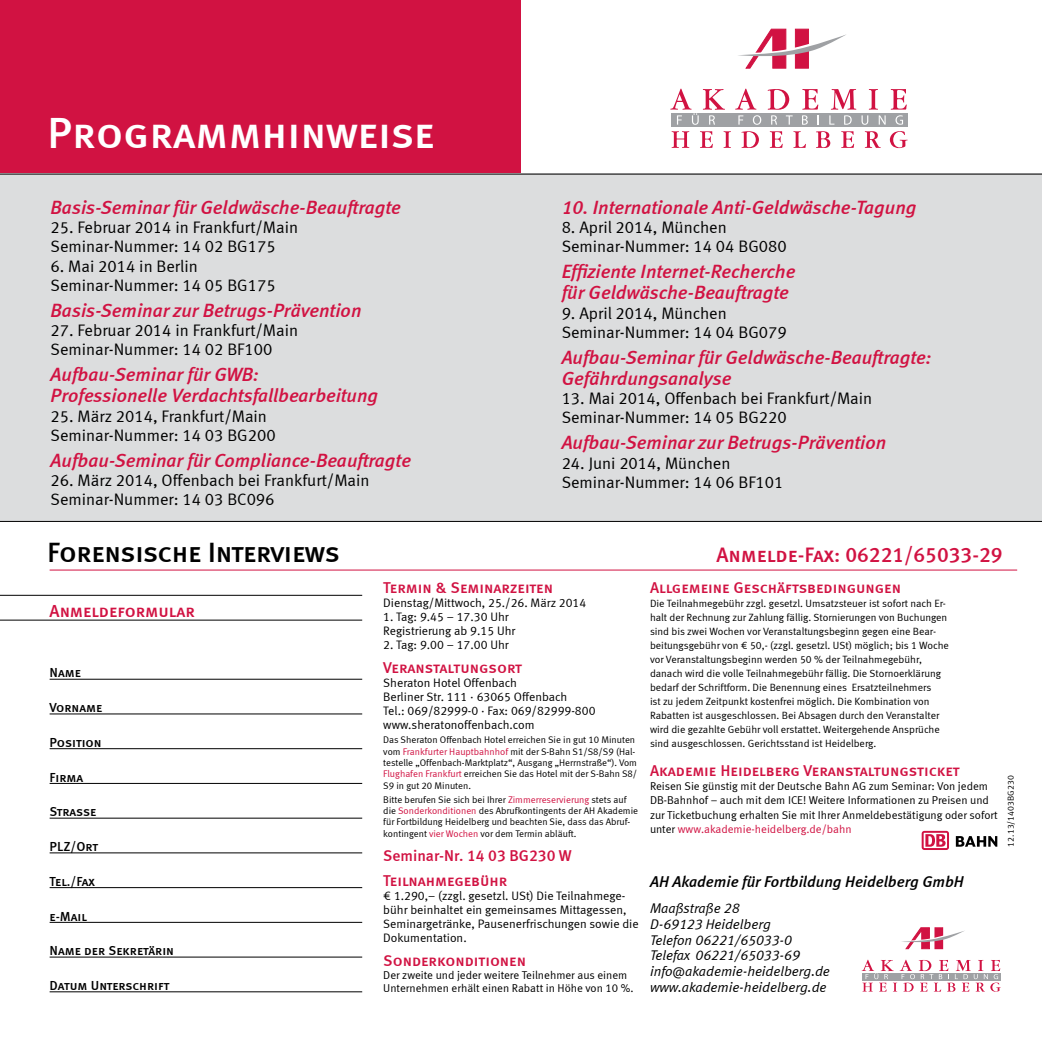
<style>
.page{position:relative;width:1042px;height:1042px;background:#fff}
.page>*{position:absolute;margin:0;border:0;box-sizing:border-box;transform-origin:0 0}
.t1{font:43.75px "Meta Medium LF Caps";letter-spacing:-.005em;color:#fff}
.t2{font:28px "Meta Medium LF Caps";letter-spacing:-.02em;color:#000}
.t3{font:21px "Meta Medium LF Caps";color:#d11242}
.t4{font:italic 19.25px/21px "Meta Medium LF";color:#d11242}
.t5{font:17.5px "Meta Medium LF Caps";color:#d11242}
.t6{font:16.62px/19.2px "Meta Normal LF";color:#000}
.t7{font:15.75px "Meta Medium LF Caps";color:#d11242}
.t8{font:italic 15.75px "Meta Medium LF";color:#000}
.t9{font:15.75px "Meta Medium LF";color:#d11242}
.t10{font:italic 14px/15.8px "Meta Normal LF";color:#000}
.t11{font:13.12px "Meta Medium LF Caps";color:#000}
.t12{font:12.25px/14px "Meta Normal LF";color:#000}
.t13{font:11.38px/14px "Meta Normal LF";color:#000}
.t14{font:10.5px/14px "Meta Normal LF";color:#000}
.t15{font:9.62px/11.4px "Meta Normal LF";color:#000}
.t16{font:8.75px "Meta Normal LF";color:#000}
.s1{color:#d11242}
</style>
<div class="page">
<div style="left:0;top:0;width:521px;height:174px;background:#d11242"></div>
<div style="left:0;top:174px;width:1042px;height:347px;background:#dcddde"></div>
<svg style="left:738px;top:29px;width:108px;height:39px"></svg>
<svg style="left:671px;top:131px;width:18px;height:17px"></svg>
<svg style="left:700px;top:131px;width:13px;height:17px"></svg>
<svg style="left:723px;top:131px;width:8px;height:17px"></svg>
<svg style="left:741px;top:131px;width:18px;height:17px"></svg>
<svg style="left:770px;top:131px;width:13px;height:17px"></svg>
<svg style="left:793px;top:131px;width:13px;height:17px"></svg>
<svg style="left:816px;top:131px;width:14px;height:17px"></svg>
<svg style="left:841px;top:131px;width:13px;height:17px"></svg>
<svg style="left:865px;top:131px;width:16px;height:17px"></svg>
<svg style="left:890px;top:131px;width:17px;height:17px"></svg>
<div style="left:672px;top:113px;width:236px;height:14px;background:#9fa1a4"></div>
<svg style="left:670px;top:89px;width:55px;height:36px"></svg>
<svg style="left:735px;top:89px;width:26px;height:36px"></svg>
<svg style="left:767px;top:89px;width:25px;height:36px"></svg>
<svg style="left:802px;top:89px;width:17px;height:36px"></svg>
<svg style="left:829px;top:89px;width:56px;height:36px"></svg>
<svg style="left:891px;top:89px;width:16px;height:36px"></svg>
<hr style="left:0;top:521px;width:1042px;height:1px;background:#000">
<hr style="left:0;top:174px;width:1042px;height:1px;background:#000">
<hr style="left:50px;top:569px;width:967px;height:1px;background:#d11242">
<hr style="left:0;top:595px;width:362px;height:1px;background:#000">
<hr style="left:0;top:620px;width:362px;height:1px;background:#000">
<hr style="left:50px;top:679px;width:312px;height:1px;background:#000">
<hr style="left:50px;top:713px;width:312px;height:1px;background:#000">
<hr style="left:50px;top:748px;width:312px;height:1px;background:#000">
<hr style="left:50px;top:783px;width:312px;height:1px;background:#000">
<hr style="left:50px;top:818px;width:312px;height:1px;background:#000">
<hr style="left:50px;top:852px;width:312px;height:1px;background:#000">
<hr style="left:50px;top:887px;width:312px;height:1px;background:#000">
<hr style="left:50px;top:922px;width:312px;height:1px;background:#000">
<hr style="left:50px;top:956px;width:312px;height:1px;background:#000">
<hr style="left:50px;top:991px;width:312px;height:1px;background:#000">
<svg style="left:902px;top:927px;width:63px;height:22px"></svg>
<svg style="left:861px;top:959px;width:140px;height:32px"></svg>
<svg style="left:921px;top:831px;width:28px;height:19px"></svg>
<svg style="left:923px;top:833px;width:24px;height:15px"></svg>
<svg style="left:925px;top:834px;width:20px;height:12px"></svg>
<svg style="left:956px;top:836px;width:41px;height:10px"></svg>
<h1 class="t1" style="left:47px;top:107px;width:389px">Programmhinweise</h1>
<h3 class="t4" style="left:51px;top:196px;width:352px">Basis-Seminar für Geldwäsche-Beauftragte</h3>
<h3 class="t6" style="left:51px;top:218px;width:249px">25. Februar 2014 in Frankfurt/Main<br>Seminar-Nummer: 14 02 BG175</h3>
<h3 class="t6" style="left:51px;top:256px;width:227px">6. Mai 2014 in Berlin<br>Seminar-Nummer: 14 05 BG175</h3>
<h3 class="t4" style="left:51px;top:299px;width:312px">Basis-Seminar zur Betrugs-Prävention</h3>
<h3 class="t6" style="left:51px;top:321px;width:249px">27. Februar 2014 in Frankfurt/Main<br>Seminar-Nummer: 14 02 BF100</h3>
<h3 class="t4" style="left:51px;top:364px;width:329px">Aufbau-Seminar für GWB:<br>Professionelle Verdachtsfallbearbeitung</h3>
<h3 class="t6" style="left:51px;top:406px;width:227px">25. März 2014, Frankfurt/Main<br>Seminar-Nummer: 14 03 BG200</h3>
<h3 class="t4" style="left:51px;top:449px;width:362px">Aufbau-Seminar für Compliance-Beauftragte</h3>
<h3 class="t6" style="left:51px;top:470px;width:320px">26. März 2014, Offenbach bei Frankfurt/Main<br>Seminar-Nummer: 14 03 BC096</h3>
<h2 class="t2" style="left:47px;top:535px;width:294px">Forensische Interviews</h2>
<h3 class="t4" style="left:562px;top:196px;width:356px">10. Internationale Anti-Geldwäsche-Tagung</h3>
<h3 class="t6" style="left:562px;top:218px;width:227px">8. April 2014, München<br>Seminar-Nummer: 14 04 BG080</h3>
<h3 class="t4" style="left:562px;top:261px;width:235px">Effiziente Internet-Recherche für Geldwäsche-Beauftragte</h3>
<h3 class="t6" style="left:562px;top:303px;width:227px">9. April 2014, München<br>Seminar-Nummer: 14 04 BG079</h3>
<h3 class="t4" style="left:562px;top:346px;width:371px">Aufbau-Seminar für Geldwäsche-Beauftragte:<br>Gefährdungsanalyse</h3>
<h3 class="t6" style="left:562px;top:388px;width:312px">13. Mai 2014, Offenbach bei Frankfurt/Main<br>Seminar-Nummer: 14 05 BG220</h3>
<h3 class="t4" style="left:562px;top:432px;width:326px">Aufbau-Seminar zur Betrugs-Prävention</h3>
<h3 class="t6" style="left:562px;top:453px;width:223px">24. Juni 2014, München<br>Seminar-Nummer: 14 06 BF101</h3>
<h3 class="t3" style="left:716px;top:542px;width:288px">Anmelde-Fax: 06221/65033-29</h3>
<h3 class="t5" style="left:50px;top:600px;width:147px">Anmeldeformular</h3>
<p class="t11" style="left:50px;top:665px;width:33px">Name</p>
<p class="t11" style="left:50px;top:700px;width:54px">Vorname</p>
<p class="t11" style="left:50px;top:735px;width:54px">Position</p>
<p class="t11" style="left:50px;top:769px;width:35px">Firma</p>
<p class="t11" style="left:50px;top:804px;width:48px">Strasse</p>
<p class="t11" style="left:50px;top:839px;width:50px">PLZ/Ort</p>
<p class="t11" style="left:50px;top:873px;width:47px">Tel./Fax</p>
<p class="t11" style="left:50px;top:908px;width:39px">e-Mail</p>
<p class="t11" style="left:50px;top:943px;width:126px">Name der Sekretärin</p>
<p class="t11" style="left:50px;top:978px;width:121px">Datum Unterschrift</p>
<h3 class="t7" style="left:383px;top:578px;width:171px">Termin &amp; Seminarzeiten</h3>
<p class="t12" style="left:383px;top:595px;width:204px">Dienstag/Mittwoch, 25./26. März 2014</p>
<p class="t12" style="left:383px;top:609px;width:134px">1. Tag: 9.45 – 17.30 Uhr<br>Registrierung ab 9.15 Uhr</p>
<p class="t12" style="left:383px;top:637px;width:127px">2. Tag: 9.00 – 17.00 Uhr</p>
<h3 class="t7" style="left:383px;top:659px;width:140px">Veranstaltungsort</h3>
<p class="t12" style="left:383px;top:676px;width:214px">Sheraton Hotel Offenbach<br>Berliner Str. 111 · 63065 Offenbach<br>Tel.: 069/82999-0 · Fax: 069/82999-800 www.sheratonoffenbach.com</p>
<p class="t15" style="left:383px;top:734px;width:255px">Das Sheraton Offenbach Hotel erreichen Sie in gut 10 Minuten vom <span class="s1">Frankfurter Hauptbahnhof</span> mit der S-Bahn S1/S8/S9 (Hal&shy;testelle „Offenbach-Marktplatz“, Ausgang „Herrnstraße“). Vom <span class="s1">Flughafen Frankfurt</span> erreichen Sie das Hotel mit der S-Bahn S8/ S9 in gut 20 Minuten.</p>
<p class="t15" style="left:383px;top:793px;width:256px">Bitte berufen Sie sich bei Ihrer <span class="s1">Zimmerreservierung</span> stets auf die <span class="s1">Sonderkonditionen</span> des Abrufkontingents der AH Akademie für Fortbildung Heidelberg und beachten Sie, dass das Abruf&shy;kontingent <span class="s1">vier Wochen</span> vor dem Termin abläuft.</p>
<h3 class="t9" style="left:383px;top:846px;width:190px">Seminar-Nr. 14 03 BG230 W</h3>
<h3 class="t7" style="left:383px;top:871px;width:126px">Teilnahmegebühr</h3>
<p class="t12" style="left:383px;top:888px;width:257px">€ 1.290,– (zzgl. gesetzl. USt) Die Teilnahmege&shy;bühr beinhaltet ein gemeinsames Mittagessen, Seminargetränke, Pausenerfrischungen sowie die Dokumentation.</p>
<h3 class="t7" style="left:383px;top:951px;width:144px">Sonderkonditionen</h3>
<p class="t13" style="left:383px;top:968px;width:252px;line-height:13.1px">Der zweite und jeder weitere Teilnehmer aus einem<br>Unternehmen erhält einen Rabatt in Höhe von 10 %.</p>
<h3 class="t7" style="left:650px;top:578px;width:253px">Allgemeine Geschäftsbedingungen</h3>
<p class="t14" style="left:650px;top:596px;width:300px">Die Teilnahmegebühr zzgl. gesetzl. Umsatzsteuer ist sofort nach Er&shy;halt der Rechnung zur Zahlung fällig. Stornierungen von Buchungen sind bis zwei Wochen vor Veranstaltungsbeginn gegen eine Bear&shy;beitungsgebühr von € 50,- (zzgl. gesetzl. USt) möglich; bis 1 Woche vor Veranstaltungsbeginn werden 50 % der Teilnahmegebühr, danach wird die volle Teilnahmegebühr fällig. Die Stornoerklärung bedarf der Schriftform. Die Benennung eines Ersatzteilnehmers<br>ist zu jedem Zeitpunkt kostenfrei möglich. Die Kombination von Rabatten ist ausgeschlossen. Bei Absagen durch den Veranstalter wird die gezahlte Gebühr voll erstattet. Weitergehende Ansprüche sind ausgeschlossen. Gerichtsstand ist Heidelberg.</p>
<h3 class="t7" style="left:650px;top:762px;width:311px">Akademie Heidelberg Veranstaltungsticket</h3>
<p class="t13" style="left:650px;top:779px;width:349px">Reisen Sie günstig mit der Deutsche Bahn AG zum Seminar: Von jedem DB-Bahnhof − auch mit dem ICE! Weitere Informationen zu Preisen und zur Ticketbuchung erhalten Sie mit Ihrer Anmeldebestätigung oder sofort unter <span class="s1">www.akademie-heidelberg.de/bahn</span></p>
<p class="t16" style="left:1005px;top:846px;width:72px;rotate:-90deg">12.13/1403BG230</p>
<h3 class="t8" style="left:650px;top:872px;width:315px">AH Akademie für Fortbildung Heidelberg GmbH</h3>
<h3 class="t10" style="left:650px;top:900px;width:181px">Maaßstraße 28<br>D-69123 Heidelberg<br>Telefon 06221/65033-0<br>Telefax 06221/65033-69 info@akademie-heidelberg.de www.akademie-heidelberg.de</h3>
</div>
